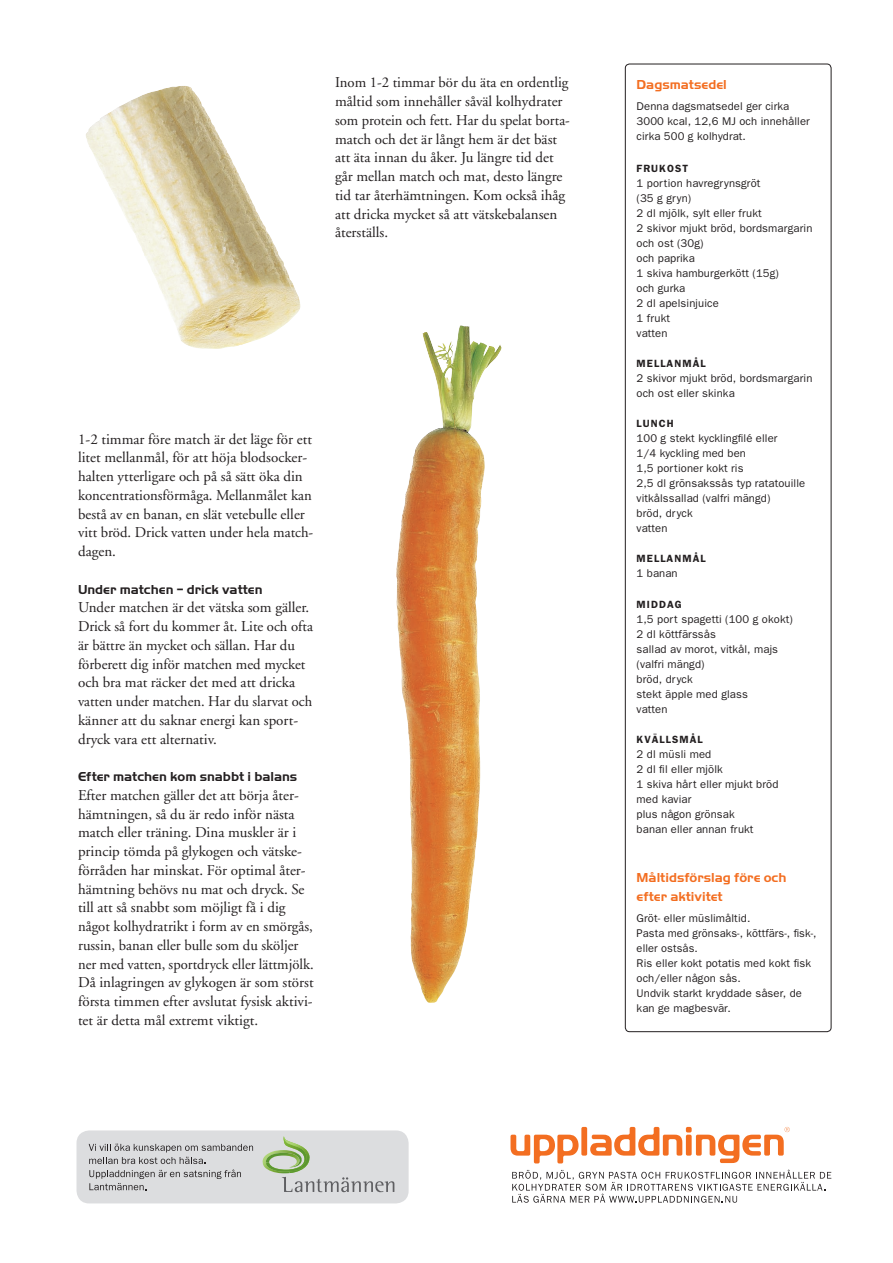
<style>
.page{position:relative;width:893px;height:1263px;background:#fff}
.page>*{position:absolute;margin:0;border:0;box-sizing:border-box;transform-origin:0 0}
.t1{font:15px/18.8px "Adobe Garamond";color:#231f20}
.t2{font:700 13.5px "Handel Gothic";color:#231f20}
.t3{font:700 13.5px/18.8px "Handel Gothic";color:#f36e21}
.t4{font:11.25px/15px "Franklin Gothic";letter-spacing:.01em;color:#231f20}
.t5{font:600 10.5px "Franklin Gothic";letter-spacing:.1em;color:#231f20}
</style>
<div class="page">
<svg style="left:396px;top:326px;width:106px;height:677px"></svg>
<img style="left:422px;top:325px;width:42px;height:249px">
<img style="left:86px;top:86px;width:215px;height:263px">
<svg style="left:625px;top:64px;width:206px;height:968px"></svg>
<div style="left:77px;top:1130px;width:332px;height:73px;background:#dcdddf;border-radius:13px"></div>
<svg style="left:512px;top:1170px;width:319px;height:33px"></svg>
<svg style="left:510px;top:1135px;width:68px;height:28px"></svg>
<div style="left:581px;top:1127px;width:6px;height:28px;background:#f36e21;border-radius:2px"></div>
<svg style="left:590px;top:1127px;width:200px;height:36px"></svg>
<svg style="left:89px;top:1143px;width:164px;height:47px"></svg>
<svg style="left:262px;top:1136px;width:132px;height:56px"></svg>
<p class="t1" style="left:78px;top:430px;width:237px">1-2 timmar före match är det läge för ett litet mellanmål, för att höja blodsocker&shy;halten ytterligare och på så sätt öka din koncentrationsförmåga. Mellanmålet kan bestå av en banan, en slät vetebulle eller vitt bröd. Drick vatten under hela match&shy;dagen.</p>
<p class="t2" style="left:78px;top:581px;width:186px">Under matchen – drick vatten</p>
<p class="t1" style="left:78px;top:599px;width:236px">Under matchen är det vätska som gäller.<br>Drick så fort du kommer åt. Lite och ofta är bättre än mycket och sällan. Har du förberett dig inför matchen med mycket och bra mat räcker det med att dricka vatten under matchen. Har du slarvat och känner att du saknar energi kan sport&shy;dryck vara ett alternativ.</p>
<p class="t2" style="left:78px;top:769px;width:221px">Efter matchen kom snabbt i balans</p>
<p class="t1" style="left:78px;top:786px;width:237px">Efter matchen gäller det att börja åter&shy;hämtningen, så du är redo inför nästa match eller träning. Dina muskler är i princip tömda på glykogen och vätske&shy;förråden har minskat. För optimal åter&shy;hämtning behövs nu mat och dryck. Se till att så snabbt som möjligt få i dig något kolhydratrikt i form av en smörgås, russin, banan eller bulle som du sköljer ner med vatten, sportdryck eller lättmjölk.<br>Då inlagringen av glykogen är som störst första timmen efter avslutat fysisk aktivi&shy;tet är detta mål extremt viktigt.</p>
<p class="t1" style="left:335px;top:74px;width:236px">Inom 1-2 timmar bör du äta en ordentlig måltid som innehåller såväl kolhydrater som protein och fett. Har du spelat borta&shy;match och det är långt hem är det bäst att äta innan du åker. Ju längre tid det går mellan match och mat, desto längre tid tar återhämtningen. Kom också ihåg att dricka mycket så att vätskebalansen återställs.</p>
<p class="t3" style="left:637px;top:75px;width:92px">Dagsmatsedel</p>
<p class="t4" style="left:637px;top:99px;width:175px">Denna dagsmatsedel ger cirka<br>3000 kcal, 12,6 MJ och innehåller cirka 500 g kolhydrat.</p>
<p class="t5" style="left:637px;top:162px;width:53px">FRUKOST</p>
<p class="t4" style="left:637px;top:175px;width:177px">1 portion havregrynsgröt<br>(35 g gryn)<br>2 dl mjölk, sylt eller frukt<br>2 skivor mjukt bröd, bordsmargarin och ost (30g)<br>och paprika<br>1 skiva hamburgerkött (15g)<br>och gurka<br>2 dl apelsinjuice<br>1 frukt<br>vatten</p>
<p class="t5" style="left:637px;top:357px;width:71px">MELLANMÅL</p>
<p class="t4" style="left:637px;top:370px;width:177px">2 skivor mjukt bröd, bordsmargarin och ost eller skinka</p>
<p class="t5" style="left:637px;top:417px;width:39px">LUNCH</p>
<p class="t4" style="left:637px;top:430px;width:170px">100 g stekt kycklingfilé eller<br>1/4 kyckling med ben<br>1,5 portioner kokt ris<br>2,5 dl grönsakssås typ ratatouille vitkålssallad (valfri mängd)<br>bröd, dryck<br>vatten</p>
<p class="t5" style="left:637px;top:552px;width:71px">MELLANMÅL</p>
<p class="t4" style="left:637px;top:565px;width:43px">1 banan</p>
<p class="t5" style="left:637px;top:598px;width:47px">MIDDAG</p>
<p class="t4" style="left:637px;top:612px;width:158px">1,5 port spagetti (100 g okokt)<br>2 dl köttfärssås<br>sallad av morot, vitkål, majs (valfri mängd)<br>bröd, dryck<br>stekt äpple med glass<br>vatten</p>
<p class="t5" style="left:637px;top:733px;width:68px">KVÄLLSMÅL</p>
<p class="t4" style="left:637px;top:747px;width:143px">2 dl müsli med<br>2 dl fil eller mjölk<br>1 skiva hårt eller mjukt bröd med kaviar<br>plus någon grönsak<br>banan eller annan frukt</p>
<p class="t3" style="left:637px;top:868px;width:151px">Måltidsförslag före och efter aktivitet</p>
<p class="t4" style="left:637px;top:910px;width:181px">Gröt- eller müslimåltid.<br>Pasta med grönsaks-, köttfärs-, fisk-, eller ostsås.<br>Ris eller kokt potatis med kokt fisk och/eller någon sås.<br>Undvik starkt kryddade såser, de kan ge magbesvär.</p>
</div>
